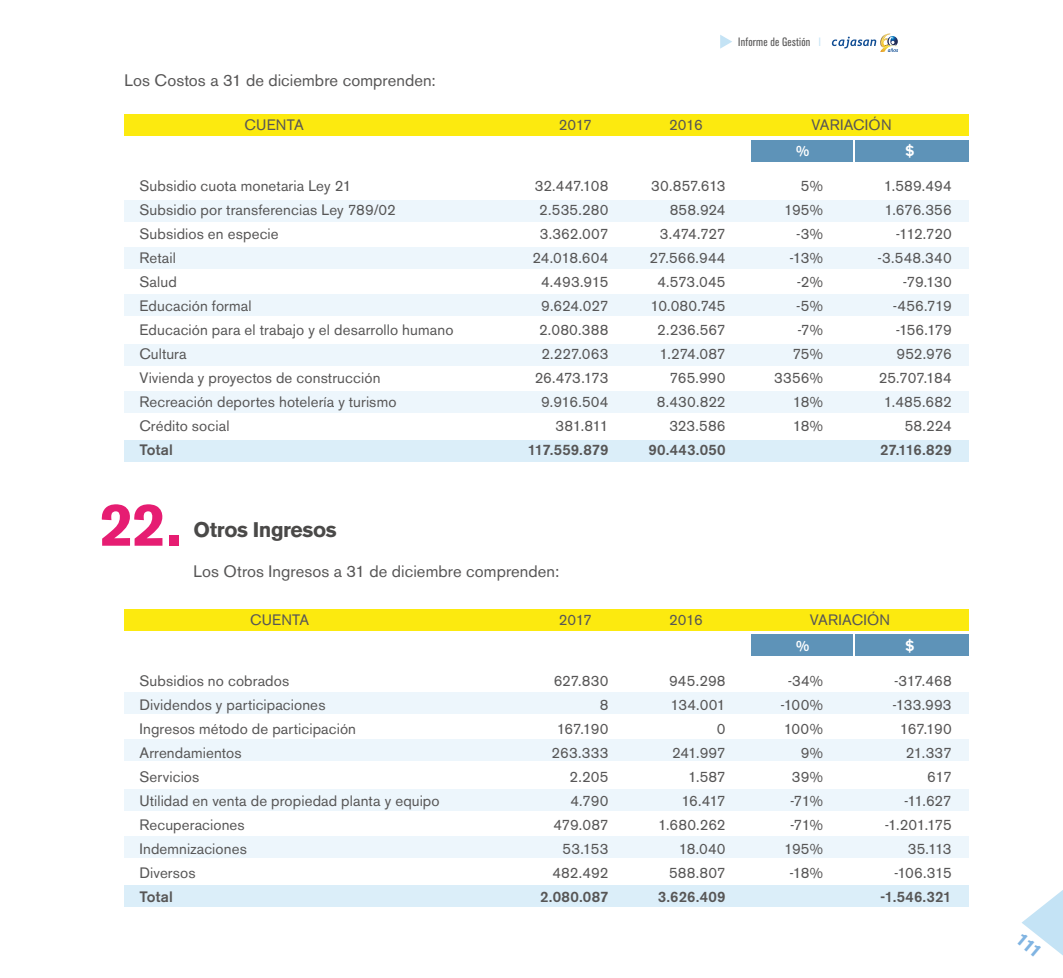
<style>
.page{position:relative;width:1063px;height:978px;background:#fff}
.page>*{position:absolute;margin:0;border:0;box-sizing:border-box;transform-origin:0 0}
.t1{font:700 60px "Akzidenz Grotesk BE";color:#e61d72}
.t2{font:700 21px "Akzidenz Grotesk BE";letter-spacing:-.02em;color:#4a4948}
.t3{font:16.5px "Akzidenz Grotesk BE";letter-spacing:.005em;color:#575656}
.t4{font:15px/24px "Akzidenz Grotesk BE";letter-spacing:.01em;color:#575656;text-align:right}
.t5{font:15px/24px "Akzidenz Grotesk BE";letter-spacing:-.01em;color:#575656;text-align:right}
.t6{font:500 15px "Akzidenz Grotesk BE";letter-spacing:.01em;color:#575656}
.t7{font:15px/24px "Akzidenz Grotesk BE";letter-spacing:-.03em;color:#575656;text-align:right}
.t8{font:15px/24px "Akzidenz Grotesk BE";letter-spacing:-.02em;color:#575656;text-align:right}
.t9{font:15px/24px "Akzidenz Grotesk BE";letter-spacing:-.035em;color:#575656;text-align:right}
.t10{font:500 15px "Akzidenz Grotesk BE";color:#fff}
.t11{font:condensed 12px "Akzidenz Grotesk BE";letter-spacing:.02em;color:#575656}
.s1{color:#c4e3f5}
</style>
<div class="page">
<svg style="left:720px;top:35px;width:12px;height:14px"></svg>
<svg style="left:832px;top:34px;width:66px;height:18px"></svg>
<div style="left:125px;top:114px;width:844px;height:22px;background:#fcea0f"></div>
<div style="left:855px;top:140px;width:114px;height:21px;background:#5e93b8"></div>
<div style="left:751px;top:140px;width:101px;height:21px;background:#5e93b8"></div>
<div style="left:125px;top:391px;width:844px;height:22px;background:#edf6fc"></div>
<div style="left:125px;top:344px;width:844px;height:22px;background:#edf6fc"></div>
<div style="left:125px;top:294px;width:844px;height:22px;background:#edf6fc"></div>
<div style="left:125px;top:247px;width:844px;height:22px;background:#edf6fc"></div>
<div style="left:125px;top:200px;width:844px;height:22px;background:#edf6fc"></div>
<div style="left:125px;top:440px;width:844px;height:22px;background:#dbeef9"></div>
<div style="left:125px;top:609px;width:844px;height:22px;background:#fcea0f"></div>
<div style="left:855px;top:634px;width:114px;height:22px;background:#5e93b8"></div>
<div style="left:751px;top:634px;width:101px;height:22px;background:#5e93b8"></div>
<div style="left:125px;top:836px;width:844px;height:22px;background:#edf6fc"></div>
<div style="left:125px;top:789px;width:844px;height:22px;background:#edf6fc"></div>
<div style="left:125px;top:739px;width:844px;height:22px;background:#edf6fc"></div>
<div style="left:125px;top:692px;width:844px;height:22px;background:#edf6fc"></div>
<div style="left:125px;top:885px;width:844px;height:22px;background:#dbeef9"></div>
<svg style="left:1022px;top:890px;width:41px;height:66px"></svg>
<p class="t3" style="left:125px;top:70px;width:313px">Los Costos a 31 de diciembre comprenden:</p>
<p class="t11" style="left:738px;top:35px;width:84px">Informe de Gestión <span class="s1">l</span></p>
<p class="t4" style="left:245px;top:113px;width:61px">CUENTA</p>
<p class="t4" style="left:559px;top:113px;width:35px">2017</p>
<p class="t4" style="left:669px;top:113px;width:35px">2016</p>
<p class="t4" style="left:811px;top:113px;width:82px">VARIACIÓN</p>
<p class="t4" style="left:139px;top:174px;width:316px;text-align:left">Subsidio cuota monetaria Ley 21<br>Subsidio por transferencias Ley 789/02<br>Subsidios en especie<br>Retail<br>Salud<br>Educación formal<br>Educación para el trabajo y el desarrollo humano<br>Cultura<br>Vivienda y proyectos de construcción<br>Recreación deportes hotelería y turismo<br>Crédito social</p>
<p class="t6" style="left:139px;top:440px;width:35px">Total</p>
<p class="t5" style="left:533px;top:174px;width:77px">32.447.108<br>2.535.280<br>3.362.007<br>24.018.604<br>4.493.915<br>9.624.027<br>2.080.388<br>2.227.063<br>26.473.173<br>9.916.504<br>381.811</p>
<p class="t6" style="left:528px;top:440px;width:82px">117.559.879</p>
<h1 class="t1" style="left:100px;top:490px;width:83px">22.</h1>
<h2 class="t2" style="left:193px;top:518px;width:145px">Otros Ingresos</h2>
<p class="t3" style="left:193px;top:561px;width:367px">Los Otros Ingresos a 31 de diciembre comprenden:</p>
<p class="t4" style="left:650px;top:174px;width:78px">30.857.613<br>858.924<br>3.474.727<br>27.566.944<br>4.573.045<br>10.080.745<br>2.236.567<br>1.274.087<br>765.990<br>8.430.822<br>323.586</p>
<p class="t6" style="left:648px;top:440px;width:79px">90.443.050</p>
<p class="t10" style="left:796px;top:141px;width:15px">%</p>
<p class="t10" style="left:905px;top:141px;width:11px">$</p>
<p class="t8" style="left:774px;top:174px;width:50px">5%<br>195% -3% -13% -2% -5% -7%<br>75%<br>3356%<br>18%<br>18%</p>
<p class="t4" style="left:878px;top:174px;width:76px">1.589.494<br>1.676.356 -112.720 -3.548.340 -79.130 -456.719 -156.179<br>952.976<br>25.707.184<br>1.485.682<br>58.224</p>
<p class="t6" style="left:880px;top:440px;width:73px">27.116.829</p>
<p class="t4" style="left:250px;top:608px;width:61px">CUENTA</p>
<p class="t4" style="left:559px;top:608px;width:35px">2017</p>
<p class="t4" style="left:669px;top:608px;width:35px">2016</p>
<p class="t4" style="left:810px;top:608px;width:82px">VARIACIÓN</p>
<p class="t4" style="left:139px;top:668px;width:302px;text-align:left">Subsidios no cobrados<br>Dividendos y participaciones<br>Ingresos método de participación<br>Arrendamientos<br>Servicios<br>Utilidad en venta de propiedad planta y equipo<br>Recuperaciones<br>Indemnizaciones<br>Diversos</p>
<p class="t6" style="left:139px;top:887px;width:35px">Total</p>
<p class="t4" style="left:552px;top:668px;width:58px">627.830<br>8<br>167.190<br>263.333<br>2.205<br>4.790<br>479.087<br>53.153<br>482.492</p>
<p class="t6" style="left:540px;top:887px;width:70px">2.080.087</p>
<p class="t4" style="left:658px;top:668px;width:69px">945.298<br>134.001<br>0<br>241.997<br>1.587<br>16.417<br>1.680.262<br>18.040<br>588.807</p>
<p class="t6" style="left:658px;top:887px;width:69px">3.626.409</p>
<p class="t10" style="left:796px;top:636px;width:15px">%</p>
<p class="t10" style="left:905px;top:636px;width:11px">$</p>
<p class="t9" style="left:780px;top:668px;width:44px">-34% -100%<br>100%<br>9%<br>39% -71% -71%<br>195% -18%</p>
<p class="t7" style="left:885px;top:668px;width:68px">-317.468 -133.993<br>167.190<br>21.337<br>617 -11.627 -1.201.175<br>35.113 -106.315</p>
<p class="t6" style="left:880px;top:887px;width:73px">-1.546.321</p>
</div>
